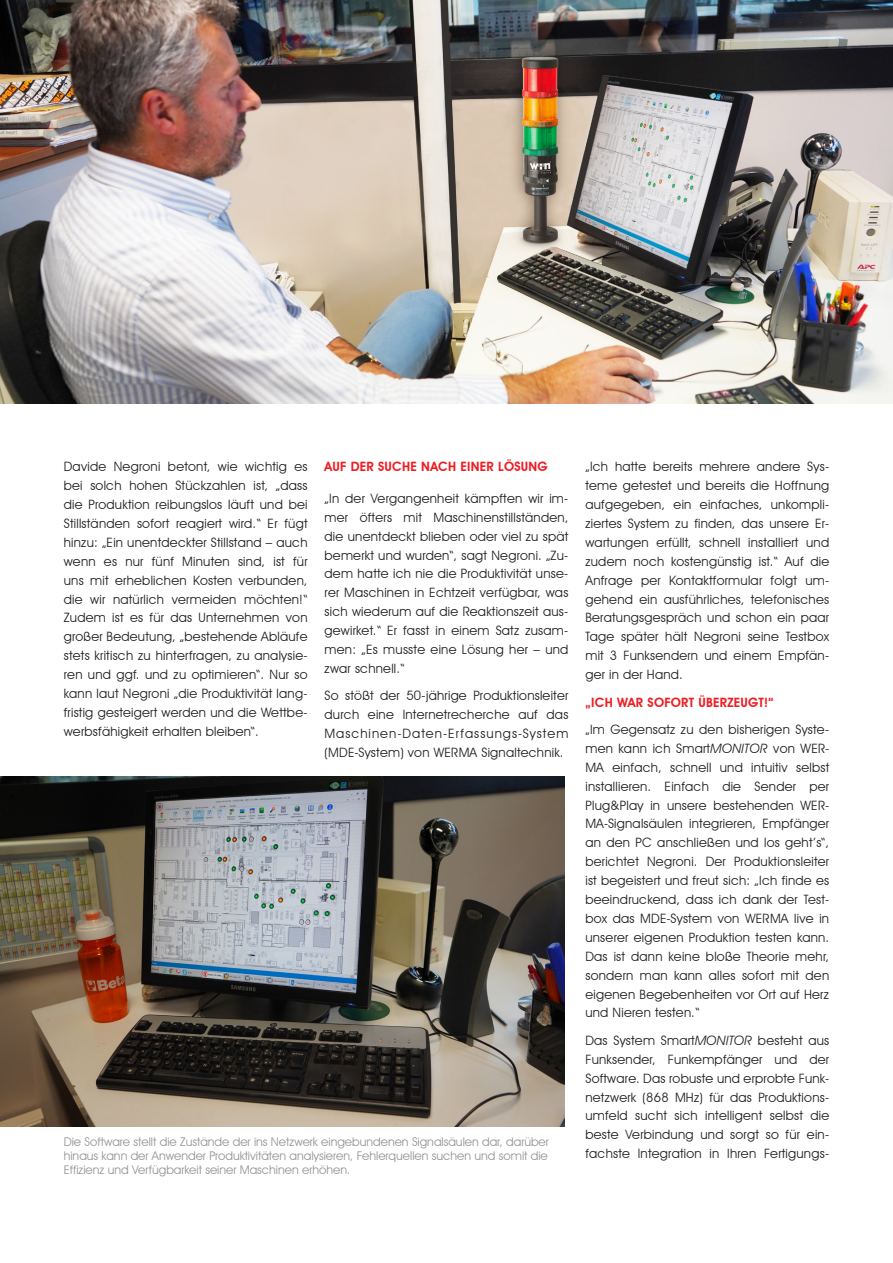
<style>
.page{position:relative;width:893px;height:1263px;background:#fff}
.page>*{position:absolute;margin:0;border:0;box-sizing:border-box;transform-origin:0 0}
.Fließtext{font:12.9px/18.9px "Avant Garde IT Cby BT";letter-spacing:.02em;color:#231f20;text-align:justify}
.Headline_Fließ{font:600 12.9px "Avant Garde IT Cby BT";letter-spacing:.02em;color:#ee1d23}
.Fließtext-2{font:600 12.9px "Avant Garde IT Cby BT";letter-spacing:.02em;color:#ee1d23}
.Bildunterschrift{font:12px/14.4px "Avant Garde IT Cby BT";color:#939598;text-align:justify}
.s1{font-style:italic}
</style>
<div class="page">
<img style="left:0;top:0;width:893px;height:404px">
<img style="left:0;top:776px;width:565px;height:351px">
<p class="Fließtext" style="left:64px;top:457px;width:245px">Davide Negroni betont, wie wichtig es bei solch hohen Stückzahlen ist, „dass die Produktion reibungslos läuft und bei Stillständen sofort reagiert wird.“ Er fügt hinzu: „Ein unentdeckter Stillstand – auch wenn es nur fünf Minuten sind, ist für uns mit erheblichen Kosten verbunden, die wir natürlich vermeiden möchten!“ Zudem ist es für das Unternehmen von großer Bedeutung, „bestehende Abläufe stets kritisch zu hinterfragen, zu analysie&shy;ren und ggf. und zu optimieren“. Nur so kann laut Negroni „die Produktivität lang&shy;fristig gesteigert werden und die Wettbe&shy;werbsfähigkeit erhalten bleiben“.</p>
<p class="Headline_Fließ" style="left:325px;top:459px;width:225px">AUF DER SUCHE NACH EINER LÖSUNG</p>
<p class="Fließtext" style="left:325px;top:489px;width:245px">„In der Vergangenheit kämpften wir im&shy;mer öfters mit Maschinenstillständen, die unentdeckt blieben oder viel zu spät bemerkt und wurden“, sagt Negroni. „Zu&shy;dem hatte ich nie die Produktivität unse&shy;rer Maschinen in Echtzeit verfügbar, was sich wiederum auf die Reaktionszeit aus&shy;gewirket.“ Er fasst in einem Satz zusam&shy;men: „Es musste eine Lösung her – und zwar schnell.“</p>
<p class="Fließtext" style="left:325px;top:686px;width:245px">So stößt der 50-jährige Produktionsleiter durch eine Internetrecherche auf das Maschinen-Daten-Erfassungs-System (MDE-System) von WERMA Signaltechnik.</p>
<p class="Bildunterschrift" style="left:64px;top:1134px;width:487px">Die Software stellt die Zustände der ins Netzwerk eingebundenen Signalsäulen dar, darüber hinaus kann der Anwender Produktivitäten analysieren, Fehlerquellen suchen und somit die Effizienz und Verfügbarkeit seiner Maschinen erhöhen.</p>
<p class="Fließtext" style="left:585px;top:457px;width:245px">„Ich hatte bereits mehrere andere Sys&shy;teme getestet und bereits die Hoffnung aufgegeben, ein einfaches, unkompli&shy;ziertes System zu finden, das unsere Er&shy;wartungen erfüllt, schnell installiert und zudem noch kostengünstig ist.“ Auf die Anfrage per Kontaktformular folgt um&shy;gehend ein ausführliches, telefonisches Beratungsgespräch und schon ein paar Tage später hält Negroni seine Testbox mit 3 Funksendern und einem Empfän&shy;ger in der Hand.</p>
<p class="Fließtext-2" style="left:585px;top:694px;width:190px">„ICH WAR SOFORT ÜBERZEUGT!“</p>
<p class="Fließtext" style="left:585px;top:720px;width:245px">„Im Gegensatz zu den bisherigen Syste&shy;men kann ich Smart<span class="s1">MONITOR</span> von WER-MA einfach, schnell und intuitiv selbst installieren. Einfach die Sender per Plug&amp;Play in unsere bestehenden WER-MA-Signalsäulen integrieren, Empfänger an den PC anschließen und los geht’s“, berichtet Negroni. Der Produktionsleiter ist begeistert und freut sich: „Ich finde es beeindruckend, dass ich dank der Test&shy;box das MDE-System von WERMA live in unserer eigenen Produktion testen kann.<br>Das ist dann keine bloße Theorie mehr, sondern man kann alles sofort mit den eigenen Begebenheiten vor Ort auf Herz und Nieren testen.“</p>
<p class="Fließtext" style="left:585px;top:1031px;width:245px">Das System Smart<span class="s1">MONITOR</span> besteht aus Funksender, Funkempfänger und der Software. Das robuste und erprobte Funk&shy;netzwerk (868 MHz) für das Produktions&shy;umfeld sucht sich intelligent selbst die beste Verbindung und sorgt so für ein&shy;fachste Integration in Ihren Fertigungs-</p>
</div>
